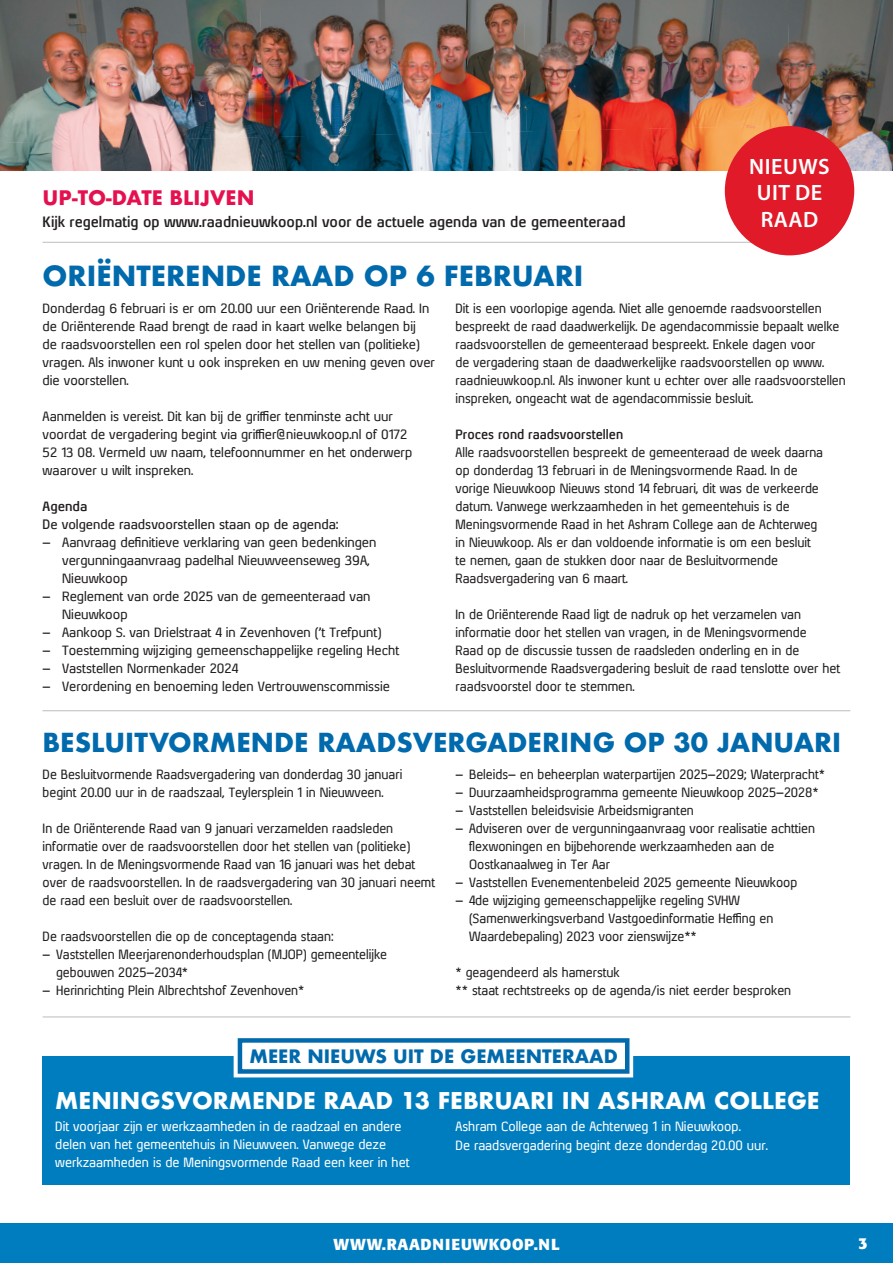
<style>
.page{position:relative;width:893px;height:1263px;background:#fff}
.page>*{position:absolute;margin:0;border:0;box-sizing:border-box;transform-origin:0 0}
.t1{font:700 27px "Futura";color:#006aad}
.t2{font:700 25.5px "Futura";color:#006aad}
.t3{font:700 22.5px "Futura";color:#fff}
.t4{font:600 22.2px/26.7px "Myriad Pro";letter-spacing:.02em;color:#fff;text-align:center}
.t5{font:700 19.5px "Futura";color:#e5114f}
.t6{font:700 18px "Futura";color:#006aad}
.t7{font:700 15.75px "Formata";letter-spacing:.05em;color:#fff}
.t8{font:700 14.25px "Xenu";color:#231f20}
.t9{font:12.75px/18px "Xenu";color:#231f20}
.t10{font:12.75px/18px "Xenu";color:#fff}
.t11{font:600 12.75px "Xenu";color:#231f20}
.t12{font:700 12.75px "Xenu";color:#231f20}
</style>
<div class="page">
<div style="left:0;top:1224px;width:893px;height:39px;background:#007dbf"></div>
<img style="left:0;top:0;width:260px;height:125px">
<img style="left:260px;top:0;width:264px;height:125px">
<img style="left:524px;top:0;width:263px;height:125px">
<img style="left:787px;top:0;width:106px;height:171px">
<img style="left:0;top:125px;width:792px;height:46px">
<hr style="left:43px;top:242px;width:737px;height:1px;background:#bcbdc0">
<div style="left:725px;top:126px;width:129px;height:129px;background:#e01a29;border-radius:50%"></div>
<hr style="left:43px;top:710px;width:807px;height:1px;background:#bcbdc0">
<hr style="left:43px;top:1016px;width:807px;height:1px;background:#bcbdc0">
<div style="left:43px;top:1056px;width:807px;height:129px;background:#007dbf"></div>
<div style="left:234px;top:1037px;width:399px;height:40px;border:8px solid #fff"></div>
<div style="left:240px;top:1040px;width:387px;height:31px;background:#fff"></div>
<div style="left:238px;top:1038px;width:391px;height:36px;border:4px solid #006aad"></div>
<h3 class="t5" style="left:43px;top:183px;width:213px">UP-TO-DATE BLIJVEN</h3>
<p class="t8" style="left:43px;top:213px;width:585px">Kijk regelmatig op www.raadnieuwkoop.nl voor de actuele agenda van de gemeenteraad</p>
<h3 class="t4" style="left:749px;top:152px;width:82px">NIEUWS<br>UIT DE<br>RAAD</h3>
<h1 class="t1" style="left:43px;top:256px;width:542px">ORIËNTERENDE RAAD OP 6 FEBRUARI</h1>
<p class="t9" style="left:43px;top:299px;width:394px">Donderdag 6 februari is er om 20.00 uur een Oriënterende Raad. In de Oriënterende Raad brengt de raad in kaart welke belangen bij<br>de raadsvoorstellen een rol spelen door het stellen van (politieke) vragen. Als inwoner kunt u ook inspreken en uw mening geven over die voorstellen.</p>
<p class="t9" style="left:43px;top:407px;width:371px">Aanmelden is vereist. Dit kan bij de griffier tenminste acht uur voordat de vergadering begint via griffier@nieuwkoop.nl of 0172<br>52 13 08. Vermeld uw naam, telefoonnummer en het onderwerp waarover u wilt inspreken.</p>
<p class="t12" style="left:43px;top:498px;width:46px">Agenda</p>
<p class="t11" style="left:43px;top:516px;width:298px">De volgende raadsvoorstellen staan op de agenda:</p>
<p class="t9" style="left:62px;top:533px;width:316px;text-indent:-20px">– Aanvraag definitieve verklaring van geen bedenkingen vergunningaanvraag padelhal Nieuwveenseweg 39A,<br>Nieuwkoop</p>
<p class="t9" style="left:62px;top:587px;width:310px;text-indent:-20px">– Reglement van orde 2025 van de gemeenteraad van<br>Nieuwkoop</p>
<p class="t9" style="left:43px;top:623px;width:340px">– Aankoop S. van Drielstraat 4 in Zevenhoven (’t Trefpunt)</p>
<p class="t9" style="left:43px;top:641px;width:358px">– Toestemming wijziging gemeenschappelijke regeling Hecht</p>
<p class="t9" style="left:43px;top:659px;width:197px">– Vaststellen Normenkader 2024</p>
<p class="t9" style="left:43px;top:677px;width:349px">– Verordening en benoeming leden Vertrouwenscommissie</p>
<p class="t9" style="left:456px;top:299px;width:392px">Dit is een voorlopige agenda. Niet alle genoemde raadsvoorstellen bespreekt de raad daadwerkelijk. De agendacommissie bepaalt welke raadsvoorstellen de gemeenteraad bespreekt. Enkele dagen voor<br>de vergadering staan de daadwerkelijke raadsvoorstellen op www. raadnieuwkoop.nl. Als inwoner kunt u echter over alle raadsvoorstellen inspreken, ongeacht wat de agendacommissie besluit.</p>
<p class="t12" style="left:456px;top:426px;width:169px">Proces rond raadsvoorstellen</p>
<p class="t9" style="left:456px;top:443px;width:369px">Alle raadsvoorstellen bespreekt de gemeenteraad de week daarna op donderdag 13 februari in de Meningsvormende Raad. In de vorige Nieuwkoop Nieuws stond 14 februari, dit was de verkeerde datum. Vanwege werkzaamheden in het gemeentehuis is de Meningsvormende Raad in het Ashram College aan de Achterweg in Nieuwkoop. Als er dan voldoende informatie is om een besluit te nemen, gaan de stukken door naar de Besluitvormende Raadsvergadering van 6 maart.</p>
<p class="t9" style="left:456px;top:605px;width:386px">In de Oriënterende Raad ligt de nadruk op het verzamelen van informatie door het stellen van vragen, in de Meningsvormende<br>Raad op de discussie tussen de raadsleden onderling en in de Besluitvormende Raadsvergadering besluit de raad tenslotte over het raadsvoorstel door te stemmen.</p>
<h2 class="t2" style="left:43px;top:724px;width:800px">BESLUITVORMENDE RAADSVERGADERING OP 30 JANUARI</h2>
<p class="t9" style="left:43px;top:765px;width:361px">De Besluitvormende Raadsvergadering van donderdag 30 januari begint 20.00 uur in de raadszaal, Teylersplein 1 in Nieuwveen.</p>
<p class="t9" style="left:43px;top:819px;width:394px">In de Oriënterende Raad van 9 januari verzamelden raadsleden informatie over de raadsvoorstellen door het stellen van (politieke) vragen. In de Meningsvormende Raad van 16 januari was het debat over de raadsvoorstellen. In de raadsvergadering van 30 januari neemt de raad een besluit over de raadsvoorstellen.</p>
<p class="t9" style="left:43px;top:927px;width:293px">De raadsvoorstellen die op de conceptagenda staan:</p>
<p class="t9" style="left:56px;top:945px;width:332px;text-indent:-13px">– Vaststellen Meerjarenonderhoudsplan (MJOP) gemeentelijke gebouwen 2025–2034*</p>
<p class="t9" style="left:43px;top:981px;width:263px">– Herinrichting Plein Albrechtshof Zevenhoven*</p>
<p class="t9" style="left:456px;top:765px;width:371px">– Beleids– en beheerplan waterpartijen 2025–2029; Waterpracht*</p>
<p class="t9" style="left:456px;top:783px;width:365px">– Duurzaamheidsprogramma gemeente Nieuwkoop 2025–2028*</p>
<p class="t9" style="left:456px;top:801px;width:240px">– Vaststellen beleidsvisie Arbeidsmigranten</p>
<p class="t9" style="left:469px;top:819px;width:347px;text-indent:-13px">– Adviseren over de vergunningaanvraag voor realisatie achttien flexwoningen en bijbehorende werkzaamheden aan de<br>Oostkanaalweg in Ter Aar</p>
<p class="t9" style="left:456px;top:873px;width:343px">– Vaststellen Evenementenbeleid 2025 gemeente Nieuwkoop</p>
<p class="t9" style="left:469px;top:891px;width:306px;text-indent:-13px">– 4de wijziging gemeenschappelijke regeling SVHW (Samenwerkingsverband Vastgoedinformatie Heffing en<br>Waardebepaling) 2023 voor zienswijze**</p>
<p class="t9" style="left:456px;top:963px;width:337px">* geagendeerd als hamerstuk<br>** staat rechtstreeks op de agenda/is niet eerder besproken</p>
<h3 class="t6" style="left:249px;top:1044px;width:370px">MEER NIEUWS UIT DE GEMEENTERAAD</h3>
<h3 class="t3" style="left:55px;top:1084px;width:766px">MENINGSVORMENDE RAAD 13 FEBRUARI IN ASHRAM COLLEGE</h3>
<p class="t10" style="left:55px;top:1117px;width:356px">Dit voorjaar zijn er werkzaamheden in de raadzaal en andere delen van het gemeentehuis in Nieuwveen. Vanwege deze werkzaamheden is de Meningsvormende Raad een keer in het</p>
<p class="t10" style="left:455px;top:1116px;width:314px;line-height:19.5px">Ashram College aan de Achterweg 1 in Nieuwkoop.<br>De raadsvergadering begint deze donderdag 20.00 uur.</p>
<p class="t7" style="left:334px;top:1234px;width:227px">WWW.RAADNIEUWKOOP.NL</p>
<p class="t7" style="left:859px;top:1233px;width:11px">3</p>
</div>
